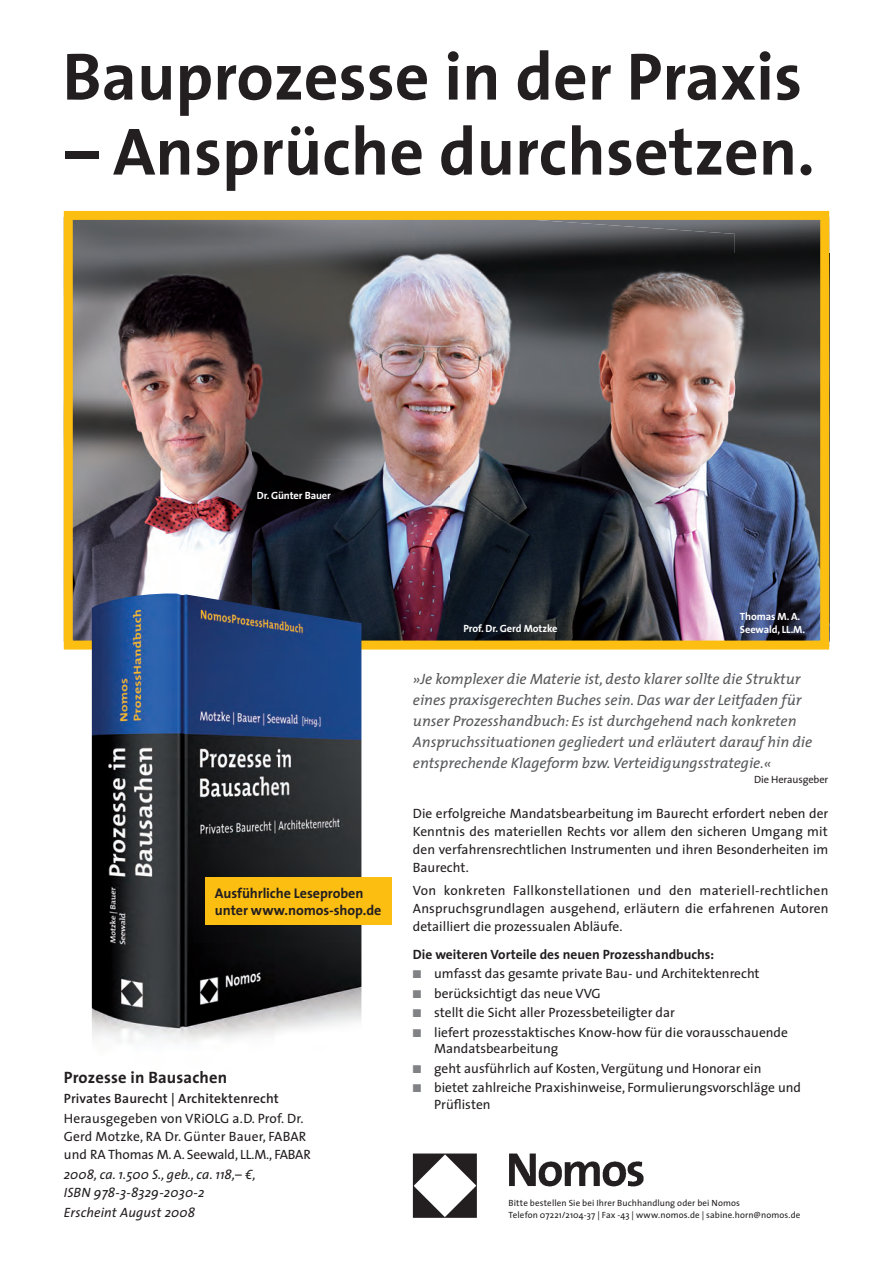
<style>
.page{position:relative;width:893px;height:1263px;background:#fff}
.page>*{position:absolute;margin:0;border:0;box-sizing:border-box;transform-origin:0 0}
.t1{font:700 67.5px "The Sans";color:#231f20}
.t2{font:700 16.5px "The Sans";letter-spacing:.01em;color:#231f20}
.t3{font:italic 15px/21px "The Mix";color:#57585a}
.t4{font:700 14.1px/17.2px "The Sans";letter-spacing:-.005em;color:#231f20}
.t5{font:13.5px/18px "The Sans";color:#231f20}
.t6{font:italic 13.5px/18px "The Sans";letter-spacing:.01em;color:#231f20}
.t7{font:700 13.5px "The Sans";color:#231f20}
.t8{font:600 13.5px "The Sans";letter-spacing:.01em;color:#231f20}
.t9{font:700 10.5px/13.5px "The Sans";letter-spacing:-.01em;color:#fff}
.t10{font:10.5px "The Sans";letter-spacing:-.01em;color:#231f20}
.t11{font:9px/11.2px "The Sans";letter-spacing:.015em;color:#231f20}
.s1{color:#808285}
</style>
<div class="page">
<img style="left:74px;top:242px;width:339px;height:397px">
<img style="left:735px;top:253px;width:84px;height:386px">
<img style="left:413px;top:221px;width:106px;height:418px">
<img style="left:253px;top:221px;width:161px;height:21px">
<img style="left:519px;top:221px;width:216px;height:418px">
<div style="left:64px;top:211px;width:765px;height:438px;border:9px solid #fdbe12"></div>
<img style="left:92px;top:593px;width:269px;height:450px">
<div style="left:205px;top:878px;width:186px;height:47px;background:#fdbe12"></div>
<img style="left:412px;top:1153px;width:232px;height:65px">
<h1 class="t1" style="left:62px;top:33px;width:741px">Bauprozesse in der Praxis</h1>
<h1 class="t1" style="left:65px;top:108px;width:752px">– Ansprüche durchsetzen.</h1>
<p class="t9" style="left:257px;top:489px;width:76px">Dr. Günter Bauer</p>
<p class="t4" style="left:215px;top:884px;width:168px">Ausführliche Leseproben unter www.nomos-shop.de</p>
<p class="t2" style="left:64px;top:1066px;width:165px">Prozesse in Bausachen</p>
<p class="t8" style="left:64px;top:1090px;width:217px">Privates Baurecht | Architektenrecht</p>
<p class="t5" style="left:64px;top:1109px;width:249px">Herausgegeben von VRiOLG a.D. Prof. Dr.<br>Gerd Motzke, RA Dr. Günter Bauer, FABAR und RA Thomas M. A. Seewald, LL.M., FABAR</p>
<p class="t6" style="left:64px;top:1166px;width:193px">2008, ca. 1.500 S., geb., ca. 118,– €,<br>ISBN 978-3-8329-2030-2</p>
<p class="t6" style="left:64px;top:1204px;width:133px">Erscheint August 2008</p>
<p class="t9" style="left:463px;top:622px;width:96px">Prof. Dr. Gerd Motzke</p>
<p class="t9" style="left:740px;top:609px;width:67px">Thomas M. A.<br>Seewald, LL.M.</p>
<p class="t3" style="left:413px;top:669px;width:401px">»Je komplexer die Materie ist, desto klarer sollte die Struktur eines praxisgerechten Buches sein. Das war der Leitfaden für unser Prozesshandbuch: Es ist durchgehend nach konkreten Anspruchssituationen gegliedert und erläutert darauf hin die entsprechende Klageform bzw. Verteidigungsstrategie.«</p>
<p class="t10" style="left:754px;top:773px;width:76px">Die Herausgeber</p>
<p class="t5" style="left:413px;top:805px;width:417px;text-align:justify">Die erfolgreiche Mandatsbearbeitung im Baurecht erfordert neben der Kenntnis des materiellen Rechts vor allem den sicheren Umgang mit den verfahrensrechtlichen Instrumenten und ihren Besonderheiten im Baurecht.</p>
<p class="t5" style="left:413px;top:881px;width:417px;text-align:justify">Von konkreten Fallkonstellationen und den materiell-rechtlichen Anspruchs grundlagen ausgehend, erläutern die erfahrenen Autoren detailliert die prozessualen Abläufe.</p>
<p class="t7" style="left:413px;top:945px;width:303px">Die weiteren Vorteile des neuen Prozesshandbuchs:</p>
<p class="t5" style="left:413px;top:965px;width:348px"><span class="s1">■</span> umfasst das gesamte private Bau- und Architektenrecht</p>
<p class="t5" style="left:413px;top:984px;width:189px"><span class="s1">■</span> berücksichtigt das neue VVG</p>
<p class="t5" style="left:413px;top:1003px;width:264px"><span class="s1">■</span> stellt die Sicht aller Prozessbeteiligter dar</p>
<p class="t5" style="left:434px;top:1024px;width:355px;line-height:16.5px;text-indent:-21px"><span class="s1">■</span> liefert prozesstaktisches Know-how für die vorausschauende<br>Mandatsbearbeitung</p>
<p class="t5" style="left:413px;top:1059px;width:350px"><span class="s1">■</span> geht ausführlich auf Kosten, Vergütung und Honorar ein</p>
<p class="t5" style="left:434px;top:1079px;width:368px;line-height:16.5px;text-indent:-21px"><span class="s1">■</span> bietet zahlreiche Praxishinweise, Formulierungsvorschläge und<br>Prüflisten</p>
<p class="t11" style="left:508px;top:1198px;width:294px">Bitte bestellen Sie bei Ihrer Buchhandlung oder bei Nomos<br>Telefon 07221/2104-37 | Fax -43 | www.nomos.de | sabine.horn@nomos.de</p>
</div>
